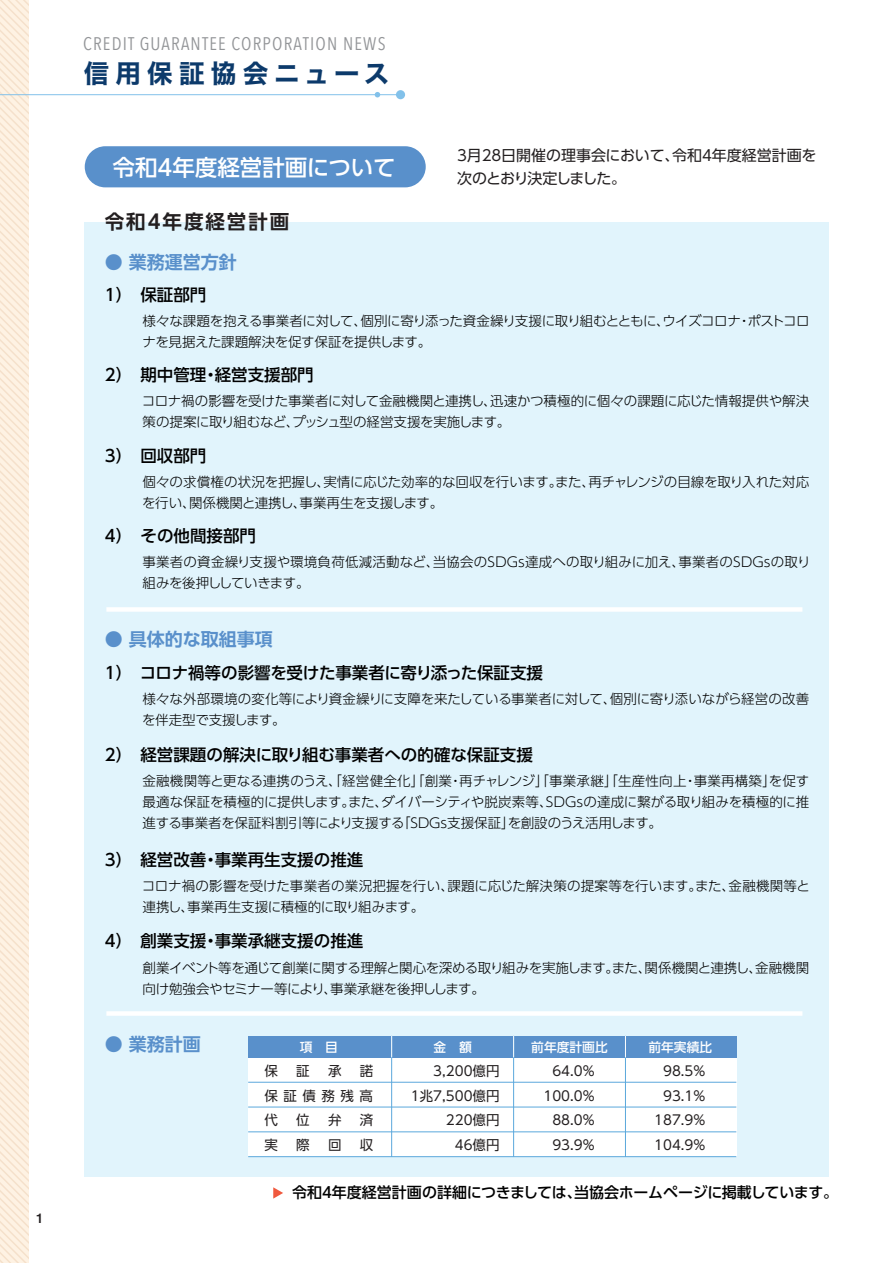
<style>
.page{position:relative;width:893px;height:1263px;background:#fff}
.page>*{position:absolute;margin:0;border:0;box-sizing:border-box;transform-origin:0 0}
.t1{font:25.5px "Hiragino Sans W7";letter-spacing:.24em;color:#0c3a6b}
.t2{font:500 22.5px "UD Shin Go Pro";color:#fff}
.t3{font:700 19.5px "UD Shin Go Pro De";letter-spacing:.1em;color:#231f20}
.t4{font:18.15px "Avenir Next Condensed";letter-spacing:.065em;color:#939598}
.t5{font:700 18px "UD Shin Go Pro De";color:#5990cb}
.t6{font:500 16.5px "UD Shin Go Pro";color:#000}
.t7{font:15px/22.5px "UD Shin Go Pro";letter-spacing:-.005em;color:#231f20}
.t8{font:500 15px "UD Shin Go Pro";letter-spacing:-.015em;color:#000}
.t9{font:300 13.5px/21px "UD Shin Go Pro";letter-spacing:-.015em;color:#000}
.t10{font:13.5px/24.8px "UD Shin Go Pro";color:#231f20;text-align:right}
.t11{font:300 13.5px/21px "UD Shin Go Pro";letter-spacing:.015em;color:#000}
.t12{font:700 13.5px "Futo Go B101";color:#231f20}
.t13{font:500 12.75px "UD Shin Go Pro";color:#fff}
</style>
<div class="page">
<div style="left:84px;top:223px;width:744px;height:954px;background:#e1f4fc"></div>
<svg style="left:0;top:0;width:29px;height:1263px;background:#fbecdc"></svg>
<hr style="left:0;top:94px;width:399px;height:1px;background:#82c1ea">
<div style="left:396px;top:90px;width:9px;height:9px;background:#82c1ea;border-radius:50%"></div>
<svg style="left:375px;top:92px;width:5px;height:5px"></svg>
<div style="left:85px;top:146px;width:341px;height:41px;background:#5990cb;border-radius:21px"></div>
<svg style="left:273px;top:1187px;width:10px;height:11px"></svg>
<div style="left:248px;top:1046px;width:488px;height:111px;background:#fff"></div>
<div style="left:248px;top:1036px;width:488px;height:21px;background:#5990cb"></div>
<hr style="left:248px;top:1082px;width:488px;height:1px;background:#5ba8dc">
<hr style="left:248px;top:1107px;width:488px;height:1px;background:#5ba8dc">
<hr style="left:248px;top:1131px;width:488px;height:1px;background:#5ba8dc">
<hr style="left:248px;top:1156px;width:488px;height:1px;background:#5ba8dc">
<hr style="left:391px;top:1036px;width:1px;height:121px;background:#5ba8dc">
<hr style="left:513px;top:1036px;width:1px;height:121px;background:#5ba8dc">
<hr style="left:625px;top:1036px;width:1px;height:121px;background:#5ba8dc">
<svg style="left:391px;top:1036px;width:1px;height:21px"></svg>
<svg style="left:513px;top:1036px;width:1px;height:21px"></svg>
<svg style="left:625px;top:1036px;width:1px;height:21px"></svg>
<div style="left:106px;top:607px;width:696px;height:5px;background:#fff"></div>
<div style="left:106px;top:1011px;width:696px;height:5px;background:#fff"></div>
<p class="t12" style="left:36px;top:1210px;width:9px">1</p>
<h3 class="t4" style="left:83px;top:28px;width:304px">CREDIT GUARANTEE CORPORATION NEWS</h3>
<h1 class="t1" style="left:84px;top:53px;width:307px">信用保証協会ニュース</h1>
<h2 class="t2" style="left:113px;top:149px;width:285px">令和4年度経営計画について</h2>
<p class="t7" style="left:457px;top:144px;width:361px">3月28日開催の理事会において、令和4年度経営計画を次のとおり決定しました。</p>
<h3 class="t3" style="left:105px;top:206px;width:186px">令和4年度経営計画</h3>
<h3 class="t5" style="left:105px;top:248px;width:133px">● 業務運営方針</h3>
<p class="t6" style="left:105px;top:281px;width:103px">1）　保証部門</p>
<p class="t9" style="left:143px;top:310px;width:669px">様々な課題を抱える事業者に対して、個別に寄り添った資金繰り支援に取り組むとともに、ウイズコロナ・ポストコロナを見据えた課題解決を促す保証を提供します。</p>
<p class="t6" style="left:105px;top:362px;width:210px">2）　期中管理・経営支援部門</p>
<p class="t9" style="left:142px;top:390px;width:669px">コロナ禍の影響を受けた事業者に対して金融機関と連携し、迅速かつ積極的に個々の課題に応じた情報提供や解決策の提案に取り組むなど、プッシュ型の経営支援を実施します。</p>
<p class="t6" style="left:105px;top:442px;width:103px">3）　回収部門</p>
<p class="t9" style="left:142px;top:471px;width:669px">個々の求償権の状況を把握し、実情に応じた効率的な回収を行います。また、再チャレンジの目線を取り入れた対応を行い、関係機関と連携し、事業再生を支援します。</p>
<p class="t6" style="left:105px;top:522px;width:153px">4）　その他間接部門</p>
<p class="t11" style="left:143px;top:551px;width:669px">事業者の資金繰り支援や環境負荷低減活動など、当協会のSDGs達成への取り組みに加え、事業者のSDGsの取り組みを後押ししていきます。</p>
<h3 class="t5" style="left:105px;top:624px;width:169px">● 具体的な取組事項</h3>
<p class="t6" style="left:105px;top:660px;width:440px">1）　コロナ禍等の影響を受けた事業者に寄り添った保証支援</p>
<p class="t9" style="left:142px;top:688px;width:669px">様々な外部環境の変化等により資金繰りに支障を来たしている事業者に対して、個別に寄り添いながら経営の改善を伴走型で支援します。</p>
<p class="t6" style="left:105px;top:741px;width:429px">2）　経営課題の解決に取り組む事業者への的確な保証支援</p>
<p class="t9" style="left:143px;top:770px;width:668px;text-align:justify">金融機関等と更なる連携のうえ、「経営健全化」「創業・再チャレンジ」「事業承継」「生産性向上・事業再構築」を促す最適な保証を積極的に提供します。また、ダイバーシティや脱炭素等、SDGsの達成に繋がる取り組みを積極的に推進する事業者を保証料割引等により支援する「SDGs支援保証」を創設のうえ活用します。</p>
<p class="t6" style="left:105px;top:846px;width:260px">3）　経営改善・事業再生支援の推進</p>
<p class="t9" style="left:142px;top:874px;width:670px">コロナ禍の影響を受けた事業者の業況把握を行い、課題に応じた解決策の提案等を行います。また、金融機関等と連携し、事業再生支援に積極的に取り組みます。</p>
<p class="t6" style="left:105px;top:928px;width:260px">4）　創業支援・事業承継支援の推進</p>
<p class="t9" style="left:143px;top:956px;width:668px">創業イベント等を通じて創業に関する理解と関心を深める取り組みを実施します。また、関係機関と連携し、金融機関向け勉強会やセミナー等により、事業承継を後押しします。</p>
<h3 class="t5" style="left:105px;top:1030px;width:97px">● 業務計画</h3>
<p class="t13" style="left:300px;top:1037px;width:40px">項　目</p>
<p class="t10" style="left:265px;top:1058px;width:15px">保</p>
<p class="t10" style="left:296px;top:1058px;width:15px">証</p>
<p class="t10" style="left:328px;top:1058px;width:15px">承</p>
<p class="t10" style="left:265px;top:1058px;width:110px;text-align:justify;text-indent:95px">諾保証債務残高代</p>
<p class="t10" style="left:296px;top:1107px;width:15px">位</p>
<p class="t10" style="left:328px;top:1107px;width:15px">弁</p>
<p class="t10" style="left:360px;top:1107px;width:15px">済</p>
<p class="t10" style="left:265px;top:1132px;width:15px">実</p>
<p class="t10" style="left:296px;top:1132px;width:15px">際</p>
<p class="t10" style="left:328px;top:1132px;width:15px">回</p>
<p class="t10" style="left:360px;top:1132px;width:15px">収</p>
<p class="t13" style="left:433px;top:1037px;width:40px">金　額</p>
<p class="t10" style="left:411px;top:1058px;width:90px">3,200億円<br>1兆7,500億円<br>220億円<br>46億円</p>
<p class="t13" style="left:531px;top:1037px;width:78px">前年度計画比</p>
<p class="t10" style="left:543px;top:1058px;width:53px">64.0%<br>100.0%<br>88.0%<br>93.9%</p>
<p class="t13" style="left:648px;top:1037px;width:65px">前年実績比</p>
<p class="t10" style="left:654px;top:1058px;width:53px">98.5%<br>93.1%<br>187.9%<br>104.9%</p>
<p class="t8" style="left:292px;top:1180px;width:548px">令和4年度経営計画の詳細につきましては、当協会ホームページに掲載しています。</p>
</div>
